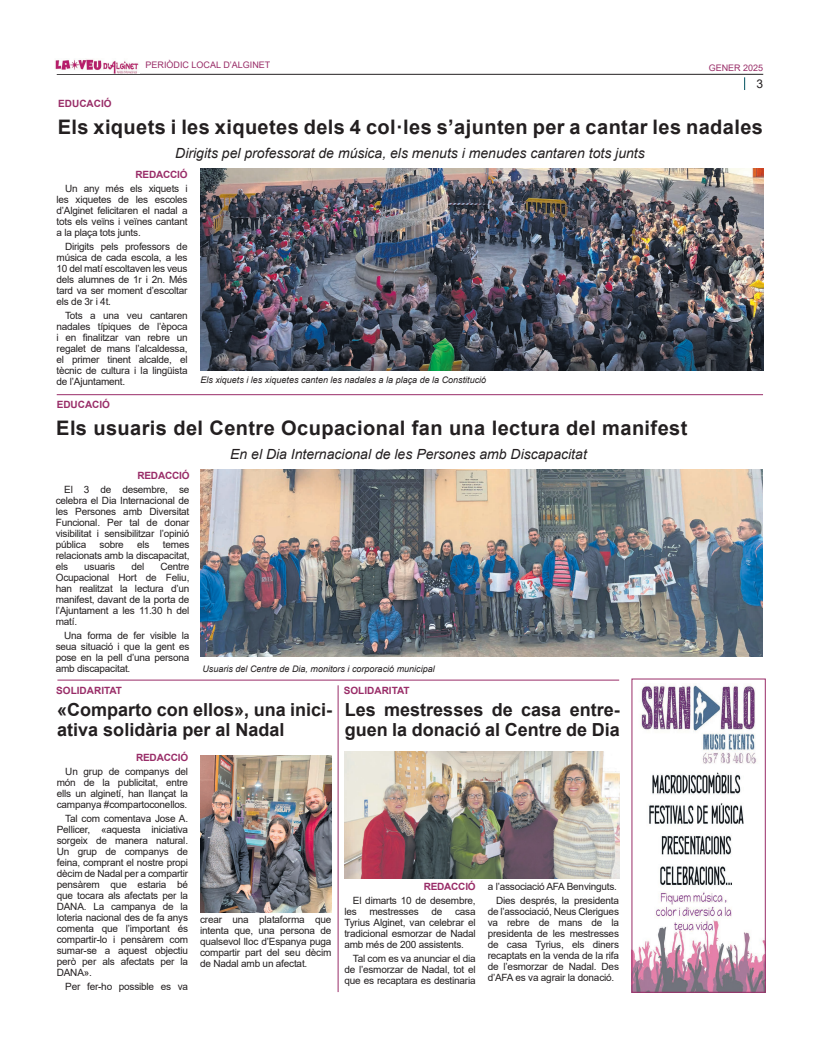
<style>
.page{position:relative;width:820px;height:1049px;background:#fff}
.page>*{position:absolute;margin:0;border:0;box-sizing:border-box;transform-origin:0 0}
.farmacia{font:700 20px "Arial";letter-spacing:.02em;color:#231f20}
.Titulares_menores{font:700 18px/20px "Arial";color:#231f20}
.Titulares_menores-2{font:italic 14px "Arial";color:#231f20}
.t1{font:12px "Arial";color:#231f20}
.TEXTO_INFORMADOR{font:10px/11px "Arial";letter-spacing:-.02em;color:#231f20;text-align:justify}
.Titulares_menores-3{font:700 10px "Arial";color:#992d68}
.TEXTO_INFORMADOR-2{font:700 10px "Arial";letter-spacing:-.02em;color:#992d68}
.Titulares_menores-4{font:italic 9px "Arial";color:#231f20}
.t2{font:9px "Arial";color:#992d68}
</style>
<div class="page">
<hr style="left:57px;top:74px;width:706px;height:1px;background:#231f20">
<svg style="left:744px;top:77px;width:1px;height:13px"></svg>
<img style="left:55px;top:59px;width:84px;height:14px">
<img style="left:200px;top:169px;width:562px;height:202px">
<hr style="left:57px;top:394px;width:705px;height:1px;background:#992d68">
<img style="left:200px;top:470px;width:562px;height:187px">
<hr style="left:57px;top:680px;width:562px;height:1px;background:#992d68">
<img style="left:200px;top:756px;width:131px;height:157px">
<hr style="left:338px;top:685px;width:1px;height:307px;background:#992d68">
<img style="left:344px;top:751px;width:275px;height:128px">
<img style="left:633px;top:684px;width:130px;height:306px">
<p class="t2" style="left:145px;top:58px;width:126px">PERIÒDIC LOCAL D’ALGINET</p>
<p class="t2" style="left:708px;top:61px;width:56px">GENER 2025</p>
<p class="Titulares_menores-3" style="left:58px;top:96px;width:55px">EDUCACIÓ</p>
<p class="t1" style="left:756px;top:75px;width:8px">3</p>
<p class="farmacia" style="left:58px;top:113px;width:706px">Els xiquets i les xiquetes dels 4 col·les s’ajunten per a cantar les nadales</p>
<p class="Titulares_menores-2" style="left:175px;top:144px;width:471px">Dirigits pel professorat de música, els menuts i menudes cantaren tots junts</p>
<p class="TEXTO_INFORMADOR-2" style="left:136px;top:167px;width:53px">REDACCIÓ</p>
<p class="TEXTO_INFORMADOR" style="left:56px;top:183px;width:132px;text-indent:9px">Un any més els xiquets i les xiquetes de les escoles d’Alginet felicitaren el nadal a tots els veïns i veïnes cantant a la plaça tots junts.</p>
<p class="TEXTO_INFORMADOR" style="left:56px;top:241px;width:132px;text-indent:9px">Dirigits pels professors de música de cada escola, a les 10 del matí escoltaven les veus dels alumnes de 1r i 2n. Més tard va ser moment d’escoltar els de 3r i 4t.</p>
<p class="TEXTO_INFORMADOR" style="left:56px;top:310px;width:132px;text-indent:9px">Tots a una veu cantaren nadales típiques de l’època i en finalitzar van rebre un regalet de mans l’alcaldessa, el primer tinent alcalde, el tècnic de cultura i la lingüista de l’Ajuntament.</p>
<p class="Titulares_menores-4" style="left:200px;top:374px;width:287px">Els xiquets i les xiquetes canten les nadales a la plaça de la Constitució</p>
<p class="farmacia" style="left:56px;top:414px;width:632px">Els usuaris del Centre Ocupacional fan una lectura del manifest</p>
<p class="Titulares_menores-3" style="left:57px;top:397px;width:55px">EDUCACIÓ</p>
<p class="Titulares_menores-2" style="left:230px;top:445px;width:358px">En el Dia Internacional de les Persones amb Discapacitat</p>
<p class="TEXTO_INFORMADOR-2" style="left:137px;top:468px;width:53px">REDACCIÓ</p>
<p class="TEXTO_INFORMADOR" style="left:56px;top:484px;width:135px;text-indent:9px">El 3 de desembre, se celebra el Dia Internacional de les Persones amb Diversitat Funcional. Per tal de donar visibilitat i sensibilitzar l’opinió pública</p>
<p class="TEXTO_INFORMADOR" style="left:100px;top:539px;width:26px">sobre</p>
<p class="TEXTO_INFORMADOR" style="left:137px;top:539px;width:14px">els</p>
<p class="TEXTO_INFORMADOR" style="left:56px;top:539px;width:135px;text-indent:107px">temes relacionats amb la discapacitat, els</p>
<p class="TEXTO_INFORMADOR" style="left:56px;top:561px;width:135px;text-indent:105px">Centre Ocupacional Hort de Feliu, han realitzat la lectura d’un manifest, davant de la porta de l’Ajuntament a les 11.30 h del matí.</p>
<p class="TEXTO_INFORMADOR" style="left:56px;top:630px;width:135px;text-indent:9px">Una forma de fer visible la seua situació i que la gent es pose en la pell d’una persona amb discapacitat.</p>
<p class="TEXTO_INFORMADOR" style="left:84px;top:561px;width:33px">usuaris</p>
<p class="TEXTO_INFORMADOR" style="left:131px;top:561px;width:14px">del</p>
<p class="Titulares_menores-4" style="left:202px;top:663px;width:234px">Usuaris del Centre de Dia, monitors i corporació municipal</p>
<p class="Titulares_menores" style="left:57px;top:700px;width:276px">«Comparto con ellos», una inici&shy;ativa solidària per al Nadal</p>
<p class="Titulares_menores-3" style="left:56px;top:683px;width:67px">SOLIDARITAT</p>
<p class="Titulares_menores-3" style="left:344px;top:683px;width:67px">SOLIDARITAT</p>
<p class="Titulares_menores" style="left:344px;top:700px;width:276px">Les mestresses de casa entre&shy;guen la donació al Centre de Dia</p>
<p class="TEXTO_INFORMADOR-2" style="left:136px;top:750px;width:53px">REDACCIÓ</p>
<p class="TEXTO_INFORMADOR" style="left:57px;top:766px;width:133px;text-indent:9px">Un grup de companys del món de la publicitat, entre ells un alginetí, han llançat la campanya #compartoconellos.</p>
<p class="TEXTO_INFORMADOR" style="left:57px;top:813px;width:133px;text-indent:9px">Tal com comentava Jose A.<br>Pellicer, «aquesta iniciativa sorgeix de manera natural.<br>Un grup de companys de feina, comprant el nostre propi dècim de Nadal per a compartir pensàrem que estaria bé que tocara als afectats per la DANA. La campanya de la loteria nacional des de fa anys comenta que l’important és compartir-lo i pensàrem com sumar-se a aquest objectiu però per als afectats per la DANA».</p>
<p class="TEXTO_INFORMADOR" style="left:65px;top:981px;width:124px">Per fer-ho possible es va</p>
<p class="TEXTO_INFORMADOR" style="left:200px;top:914px;width:133px">crear una plataforma que intenta que, una persona de qualsevol lloc d’Espanya puga compartir part del seu dècim de Nadal amb un afectat.</p>
<p class="TEXTO_INFORMADOR-2" style="left:423px;top:879px;width:53px">REDACCIÓ</p>
<p class="TEXTO_INFORMADOR" style="left:344px;top:895px;width:133px;text-indent:9px">El dimarts 10 de desembre, les</p>
<p class="TEXTO_INFORMADOR" style="left:369px;top:906px;width:51px">mestresses</p>
<p class="TEXTO_INFORMADOR" style="left:431px;top:906px;width:12px">de</p>
<p class="TEXTO_INFORMADOR" style="left:344px;top:906px;width:133px;text-indent:111px">casa Tyrius Alginet, van celebrar el tradicional esmorzar de Nadal amb més de 200 assistents.</p>
<p class="TEXTO_INFORMADOR" style="left:344px;top:953px;width:133px;text-indent:9px">Tal com es va anunciar el dia de l’esmorzar de Nadal, tot el que es recaptara es destinaria</p>
<p class="TEXTO_INFORMADOR" style="left:487px;top:881px;width:131px">a l’associació AFA Benvinguts.</p>
<p class="TEXTO_INFORMADOR" style="left:487px;top:895px;width:133px;text-indent:9px">Dies després, la presidenta de l’associació, Neus Clerigues va rebre de mans de la presidenta de les mestresses de casa Tyrius, els diners recaptats en la venda de la rifa de l’esmorzar de Nadal. Des d’AFA es va agrair la donació.</p>
</div>
